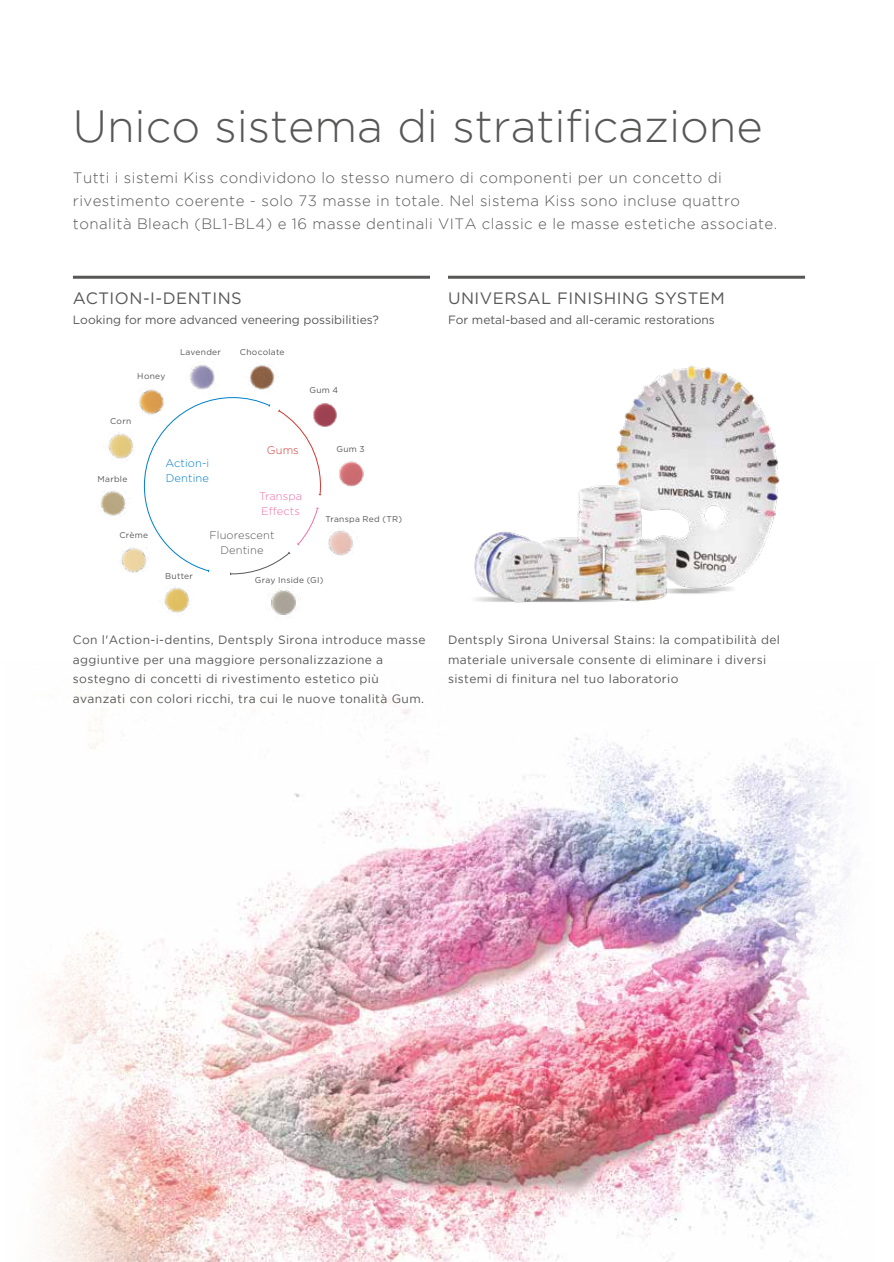
<style>
.page{position:relative;width:894px;height:1262px;background:#fff}
.page>*{position:absolute;margin:0;border:0;box-sizing:border-box;transform-origin:0 0}
.t1{font:300 45px "Gotham";color:#575756}
.t2{font:16.5px "Gotham";letter-spacing:.03em;color:#575756}
.t3{font:300 15px/22.5px "Gotham";letter-spacing:.03em;color:#575756}
.t4{font:12px/19.6px "Gotham";letter-spacing:.03em;color:#575756}
.t5{font:12px "Gotham";color:#575756}
.t6{font:300 11.1px/14.7px "Gotham";letter-spacing:.01em;color:#575756;text-align:center}
.t7{font:300 11.1px/14.7px "Gotham";letter-spacing:.01em;color:#007fc8}
.t8{font:300 11.1px/14.7px "Gotham";letter-spacing:.01em;color:#ed71a8}
.t9{font:300 11.1px "Gotham";color:#d03832}
.t10{font:8.4px "Gotham";letter-spacing:.03em;color:#575756}
.s1{font-style:inherit}
</style>
<div class="page">
<img style="left:321px;top:403px;width:16px;height:24px">
<img style="left:159px;top:586px;width:31px;height:27px">
<img style="left:121px;top:548px;width:23px;height:25px">
<img style="left:100px;top:491px;width:26px;height:26px">
<img style="left:103px;top:432px;width:31px;height:27px">
<img style="left:139px;top:389px;width:23px;height:22px">
<img style="left:189px;top:364px;width:26px;height:26px">
<img style="left:249px;top:365px;width:26px;height:25px">
<img style="left:328px;top:530px;width:25px;height:26px">
<img style="left:339px;top:461px;width:25px;height:26px">
<img style="left:269px;top:586px;width:27px;height:32px">
<svg style="left:144px;top:397px;width:177px;height:178px"></svg>
<img style="left:474px;top:365px;width:306px;height:238px">
<hr style="left:73px;top:276px;width:357px;height:3px;background:#575756">
<hr style="left:448px;top:276px;width:356px;height:3px;background:#575756">
<img style="left:39px;top:696px;width:812px;height:565px">
<h1 class="t1" style="left:73px;top:102px;width:691px">Unico sistema di stratificazione</h1>
<p class="t3" style="left:73px;top:167px;width:705px">Tutti i sistemi Kiss condividono lo stesso numero di componenti per un concetto di rivestimento coerente - solo 73 masse in totale. Nel sistema Kiss sono incluse quattro tonalità Bleach (BL1-BL4) e 16 masse dentinali VITA classic e le masse estetiche associate.</p>
<h2 class="t2" style="left:73px;top:288px;width:170px">ACTION-I-DENTINS</h2>
<p class="t5" style="left:73px;top:312px;width:307px">Looking for more advanced veneering possibilities?</p>
<p class="t10" style="left:137px;top:371px;width:30px">Honey</p>
<p class="t10" style="left:180px;top:347px;width:42px">Lavender</p>
<p class="t10" style="left:240px;top:346px;width:46px">Chocolate</p>
<p class="t10" style="left:309px;top:384px;width:30px">Gum 4</p>
<p class="t10" style="left:110px;top:415px;width:23px">Corn</p>
<p class="t10" style="left:97px;top:474px;width:31px">Marble</p>
<p class="t10" style="left:119px;top:529px;width:30px">Crème</p>
<p class="t7" style="left:165px;top:455px;width:45px">Action-i<br>Dentine</p>
<p class="t9" style="left:267px;top:443px;width:33px">Gums</p>
<p class="t8" style="left:259px;top:488px;width:45px">Transpa<br>Effects</p>
<p class="t6" style="left:209px;top:527px;width:67px">Fluorescent<br>Dentine</p>
<p class="t10" style="left:336px;top:444px;width:30px">Gum 3</p>
<p class="t10" style="left:325px;top:513px;width:78px">Transpa Red (TR)</p>
<p class="t10" style="left:165px;top:570px;width:29px">Butter</p>
<p class="t10" style="left:255px;top:574px;width:70px">Gray Inside (GI)</p>
<h2 class="t2" style="left:448px;top:288px;width:278px">UNIVERSAL FINISHING SYSTEM</h2>
<p class="t5" style="left:448px;top:312px;width:268px">For metal-based and all-ceramic restorations</p>
<p class="t4" style="left:73px;top:629px;width:354px">Con l'<span class="s1">Action-i-dentins</span>, <span class="s1">Dentsply Sirona</span> introduce masse aggiuntive per una maggiore personalizzazione a sostegno di concetti di rivestimento estetico più avanzati con colori ricchi, tra cui le nuove tonalità Gum.</p>
<p class="t4" style="left:448px;top:629px;width:333px"><span class="s1">Dentsply Sirona Universal Stains</span>: la compatibilità del materiale universale consente di eliminare i diversi sistemi di finitura nel tuo laboratorio</p>
</div>
